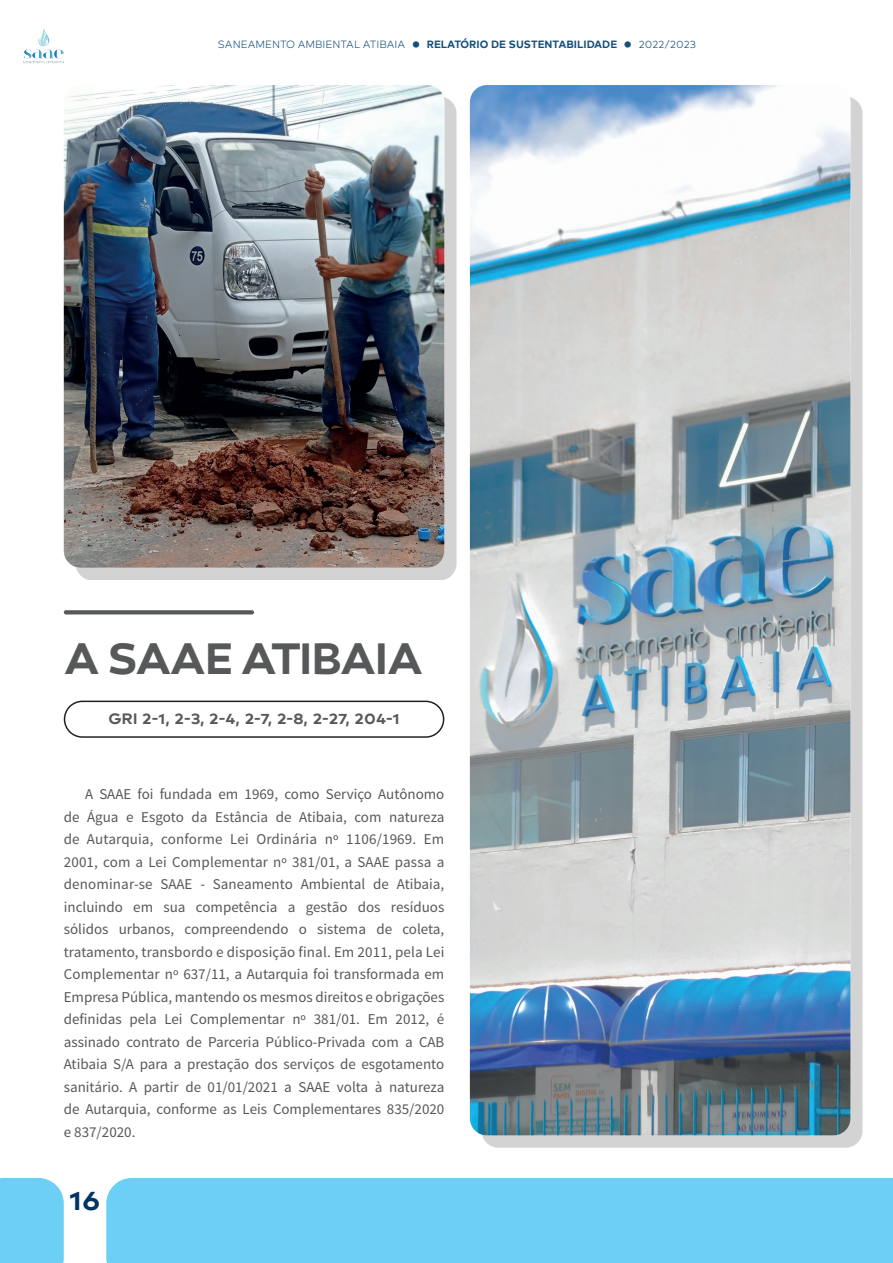
<style>
.page{position:relative;width:893px;height:1263px;background:#fff}
.page>*{position:absolute;margin:0;border:0;box-sizing:border-box;transform-origin:0 0}
.t1{font:600 45px "Canaro";letter-spacing:-.02em;color:#57585a}
.t2{font:700 36px "Typold";color:#154f7b}
.t3{font:700 27px "Typold Extended";color:#003562}
.t4{font:15px/22.5px "Source Sans Pro";color:#57585a;text-align:justify}
.t5{font:700 15px "Typold Extended";color:#57585a}
.t6{font:300 10.5px "Typold";color:#154f7b}
.t7{font:700 10.5px "Typold";color:#154f7b}
</style>
<div class="page">
<div style="left:0;top:1178px;width:64px;height:85px;background:#6bcff6"></div>
<div style="left:106px;top:1178px;width:787px;height:85px;background:#6bcff6"></div>
<img style="left:23px;top:27px;width:41px;height:37px">
<div style="left:64px;top:701px;width:380px;height:37px;border:2px solid #231f20;border-radius:18px"></div>
<svg style="left:64px;top:610px;width:190px;height:4px"></svg>
<div style="left:482px;top:97px;width:380px;height:1050px;background:#231f20;opacity:.2"></div>
<img style="left:470px;top:85px;width:380px;height:1050px">
<div style="left:76px;top:97px;width:380px;height:483px;background:#d3d3d3"></div>
<img style="left:64px;top:85px;width:380px;height:483px">
<p class="t6" style="left:218px;top:37px;width:189px">SANEAMENTO AMBIENTAL ATIBAIA</p>
<h2 class="t2" style="left:411px;top:4px;width:12px">.</h2>
<p class="t7" style="left:427px;top:36px;width:192px">RELATÓRIO DE SUSTENTABILIDADE</p>
<h2 class="t2" style="left:623px;top:4px;width:12px">.</h2>
<p class="t6" style="left:639px;top:37px;width:59px">2022/2023</p>
<h1 class="t1" style="left:64px;top:631px;width:360px">A SAAE ATIBAIA</h1>
<p class="t5" style="left:108px;top:706px;width:293px">GRI 2-1, 2-3, 2-4, 2-7, 2-8, 2-27, 204-1</p>
<p class="t4" style="left:64px;top:783px;width:382px;text-indent:21px">A SAAE foi fundada em 1969, como Serviço Autônomo de Água e Esgoto da Estância de Atibaia, com natureza de Autarquia, conforme Lei Ordinária nº 1106/1969. Em 2001, com a Lei Complementar nº 381/01, a SAAE passa a denominar-se SAAE - Saneamento Ambiental de Atibaia, incluindo em sua competência a gestão dos resíduos sólidos urbanos, compreendendo o sistema de coleta, tratamento, transbordo e disposição final. Em 2011, pela Lei Complementar nº 637/11, a Autarquia foi transformada em Empresa Pública, mantendo os mesmos direitos e obrigações definidas pela Lei Complementar nº 381/01. Em 2012, é assinado contrato de Parceria Público-Privada com a CAB Atibaia S/A para a prestação dos serviços de esgotamento sanitário. A partir de 01/01/2021 a SAAE volta à natureza de Autarquia, conforme as Leis Complementares 835/2020 e 837/2020.</p>
<h3 class="t3" style="left:70px;top:1178px;width:32px">16</h3>
</div>
